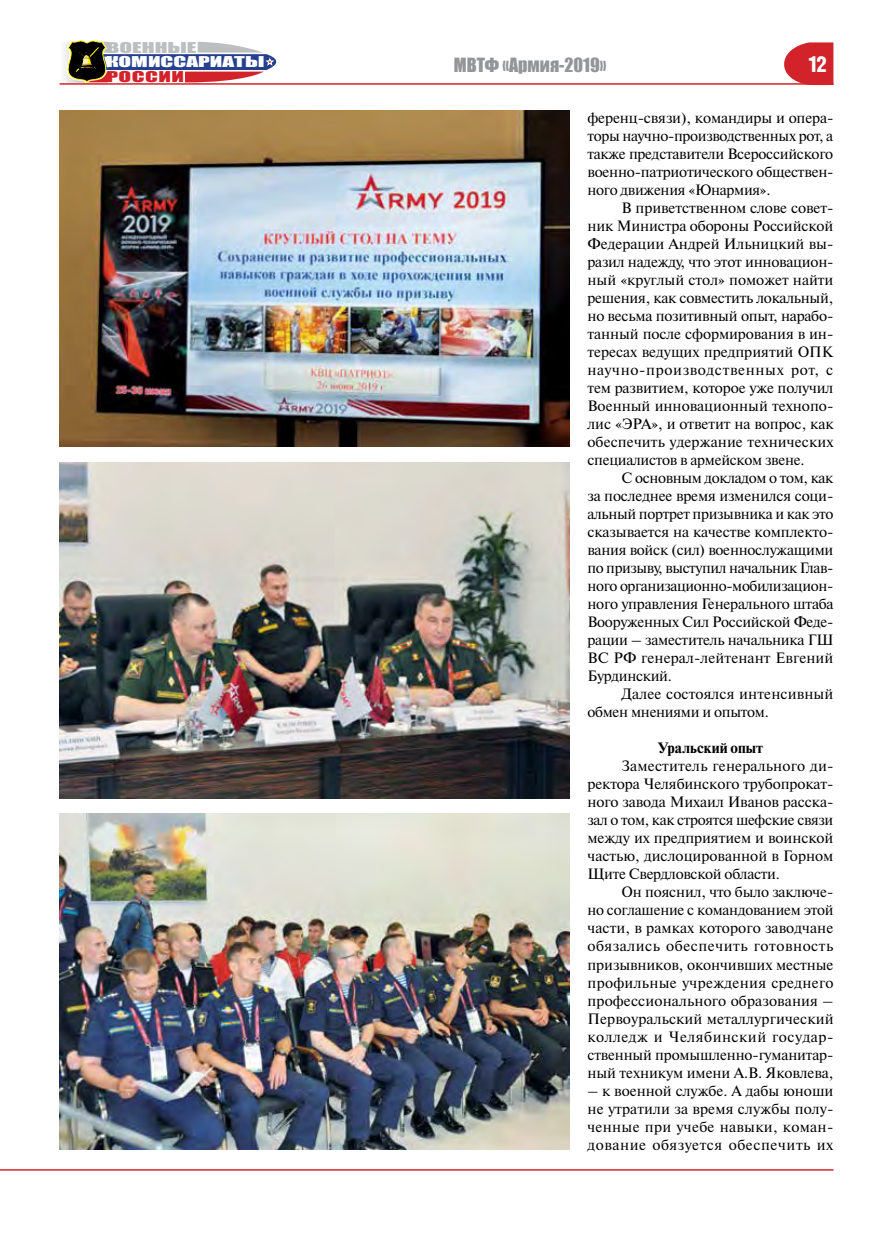
<style>
.page{position:relative;width:893px;height:1255px;background:#fff}
.page>*{position:absolute;margin:0;border:0;box-sizing:border-box;transform-origin:0 0}
.t1{font:22.5px "Hermes CTT";color:#fff}
.t2{font:18px "Impact";color:#939598}
.t3{font:15px/18px "Newton C";letter-spacing:-.005em;color:#000;text-align:justify}
.t4{font:700 15px "Newton C";letter-spacing:.01em;color:#000}
.t5{font:13.65px "Impact";color:#fff;scale:1.7 1}
.t6{font:13.65px "Impact";color:#bcbec0;scale:1.7 1}
.t7{font:13.65px "Impact";letter-spacing:.02em;color:#d2232a;scale:1.7 1}
</style>
<div class="page">
<svg style="left:64px;top:40px;width:213px;height:43px"></svg>
<svg style="left:784px;top:42px;width:49px;height:41px;background:#d73f45"></svg>
<hr style="left:60px;top:83px;width:773px;height:2px;background:#d2232a">
<hr style="left:0;top:1169px;width:833px;height:1px;background:#d2232a">
<img style="left:60px;top:111px;width:509px;height:336px">
<img style="left:60px;top:462px;width:509px;height:336px">
<img style="left:60px;top:813px;width:509px;height:336px">
<p class="t6" style="left:106px;top:37px;width:54px">ВОЕННЫЕ</p>
<p class="t7" style="left:106px;top:66px;width:47px">РОССИИ</p>
<p class="t5" style="left:106px;top:51px;width:95px">КОМИССАРИАТЫ</p>
<p class="t2" style="left:454px;top:51px;width:154px">МВТФ «Армия-2019»</p>
<h1 class="t1" style="left:809px;top:51px;width:19px">12</h1>
<p class="t3" style="left:587px;top:108px;width:247px">ференц-связи), командиры и опера&shy;торы научно-производственных рот, а также представители Всероссийского военно-патриотического обществен&shy;ного движения «Юнармия».</p>
<p class="t3" style="left:587px;top:198px;width:248px;text-indent:34px">В приветственном слове совет&shy;ник Министра обороны Российской Федерации Андрей Ильницкий вы&shy;разил надежду, что этот инновацион&shy;ный «круглый стол» поможет найти решения, как совместить локальный, но весьма позитивный опыт, нарабо&shy;танный после сформирования в ин&shy;тересах ведущих предприятий ОПК научно-производственных рот, с тем развитием, которое уже получил Военный инновационный технопо&shy;лис «ЭРА», и ответит на вопрос, как обеспечить удержание технических специалистов в армейском звене.</p>
<p class="t3" style="left:587px;top:469px;width:248px;text-indent:34px">С основным докладом о том, как за последнее время изменился соци&shy;альный портрет призывника и как это сказывается на качестве комплекто&shy;вания войск (сил) военнослужащими по призыву, выступил начальник Глав&shy;ного организационно-мобилизацион&shy;ного управления Генерального штаба Вооруженных Сил Российской Феде&shy;рации – заместитель начальника ГШ ВС РФ генерал-лейтенант Евгений Бурдинский.</p>
<p class="t3" style="left:587px;top:685px;width:247px;text-indent:34px">Далее состоялся интенсивный обмен мнениями и опытом.</p>
<p class="t4" style="left:658px;top:739px;width:107px">Уральский опыт</p>
<p class="t3" style="left:587px;top:757px;width:248px;text-indent:34px">Заместитель генерального ди&shy;ректора Челябинского трубопрокат&shy;ного завода Михаил Иванов расска&shy;зал о том, как строятся шефские связи между их предприятием и воинской частью, дислоцированной в Горном Щите Свердловской области.</p>
<p class="t3" style="left:587px;top:883px;width:248px;text-indent:34px">Он пояснил, что было заключе&shy;но соглашение с командованием этой части, в рамках которого заводчане обязались обеспечить готовность призывников, окончивших местные профильные учреждения среднего профессионального образования – Первоуральский металлургический колледж и Челябинский государ&shy;ственный промышленно-гуманитар&shy;ный техникум имени А.В. Яковлева,</p>
<p class="t3" style="left:587px;top:1081px;width:248px">– к военной службе. А дабы юноши не утратили за время службы полу&shy;ченные при учебе навыки, коман&shy;дование обязуется обеспечить их</p>
</div>
